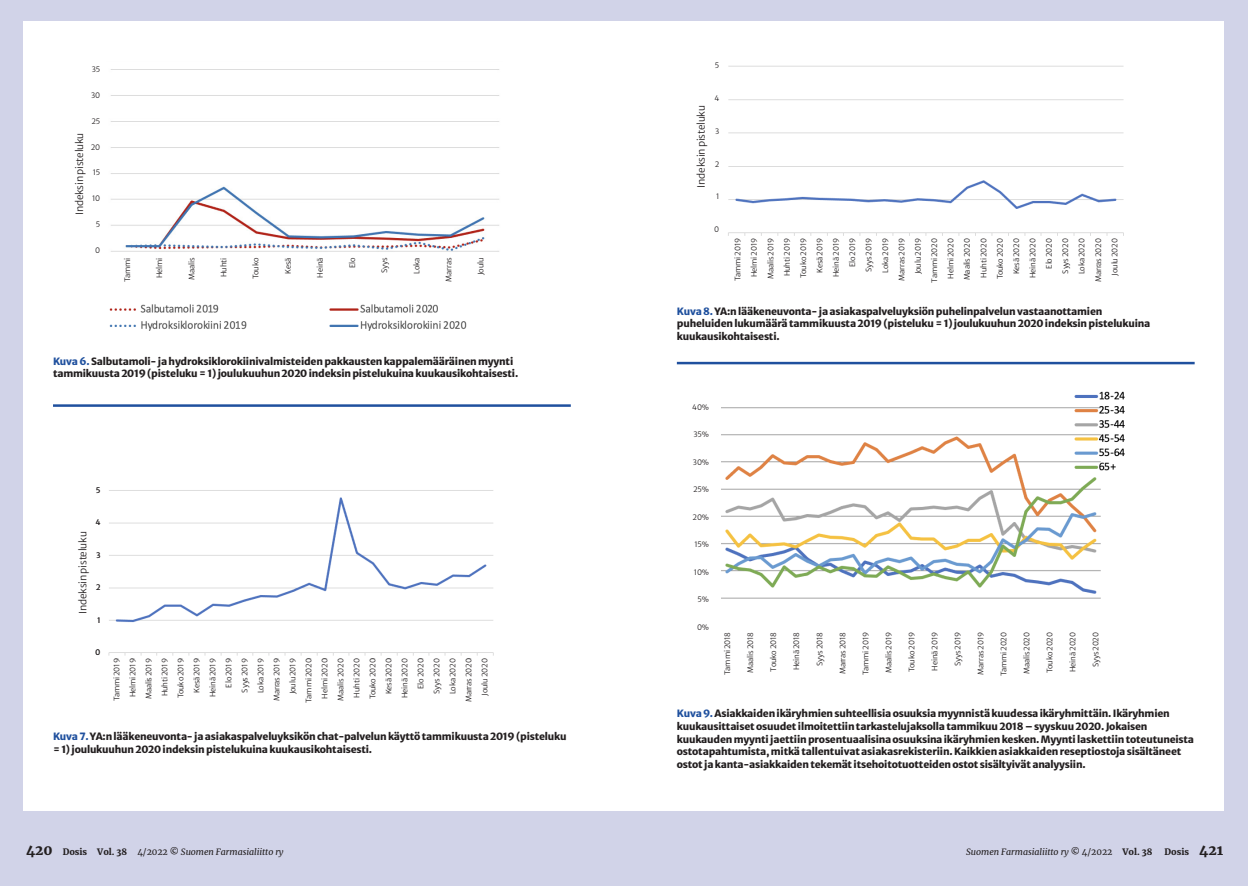
<style>
.page{position:relative;width:1248px;height:886px;background:#fff}
.page>*{position:absolute;margin:0;border:0;box-sizing:border-box;transform-origin:0 0}
.t1{font:10px/12.5px "Merriweather Sans";letter-spacing:-.02em;color:#231f20}
.t2{font:italic 8.75px "Merriweather";letter-spacing:-.005em;color:#231f20}
.t3{font:900 8.75px "Merriweather";letter-spacing:-.005em;color:#231f20}
.t4{font:7.5px/16.4px "Merriweather Sans";letter-spacing:-.02em;color:#231f20;text-align:right}
.s1{color:#1f509e}
.s2{font-weight:900;font-style:normal;font-size:13.75px}
.s3{font-weight:900;font-style:normal}
.s4{font-style:normal}
.s5{font-size:13.75px}
</style>
<div class="page">
<div style="left:0;top:0;width:1247px;height:886px;background:#d1d3e8"></div>
<div style="left:23px;top:21px;width:1199px;height:789px;background:#fff"></div>
<img style="left:110px;top:69px;width:390px;height:183px">
<img style="left:108px;top:490px;width:386px;height:166px">
<img style="left:728px;top:65px;width:396px;height:171px">
<img style="left:721px;top:391px;width:404px;height:208px">
<img style="left:109px;top:304px;width:358px;height:26px">
<hr style="left:676px;top:362px;width:518px;height:2px;background:#1f509e">
<hr style="left:53px;top:404px;width:517px;height:3px;background:#1f509e">
<p class="t4" style="left:92px;top:60px;width:10px">35</p>
<p class="t4" style="left:91px;top:86px;width:11px">30</p>
<p class="t4" style="left:91px;top:112px;width:10px">25</p>
<p class="t4" style="left:91px;top:138px;width:11px">20</p>
<p class="t4" style="left:93px;top:164px;width:9px">15</p>
<p class="t4" style="left:92px;top:190px;width:10px">10</p>
<p class="t4" style="left:96px;top:215px;width:6px">5</p>
<p class="t4" style="left:95px;top:241px;width:7px">0</p>
<p class="t1" style="left:72px;top:215px;width:84px;rotate:-90deg">Indeksin pisteluku</p>
<p class="t4" style="left:118px;top:282px;width:26px;rotate:-90deg">Tammi</p>
<p class="t4" style="left:150px;top:278px;width:22px;rotate:-90deg">Helmi</p>
<p class="t4" style="left:182px;top:280px;width:24px;rotate:-90deg">Maalis</p>
<p class="t4" style="left:215px;top:277px;width:21px;rotate:-90deg">Huhti</p>
<p class="t4" style="left:247px;top:279px;width:23px;rotate:-90deg">Touko</p>
<p class="t4" style="left:279px;top:274px;width:18px;rotate:-90deg">Kesä</p>
<p class="t4" style="left:311px;top:278px;width:22px;rotate:-90deg">Heinä</p>
<p class="t4" style="left:343px;top:268px;width:12px;rotate:-90deg">Elo</p>
<p class="t4" style="left:375px;top:273px;width:17px;rotate:-90deg">Syys</p>
<p class="t4" style="left:407px;top:274px;width:18px;rotate:-90deg">Loka</p>
<p class="t4" style="left:439px;top:282px;width:26px;rotate:-90deg">Marras</p>
<p class="t4" style="left:472px;top:275px;width:19px;rotate:-90deg">Joulu</p>
<p class="t1" style="left:53px;top:354px;width:467px"><span class="s1">Kuva 6.</span> Salbutamoli- ja hydroksiklorokiinivalmisteiden pakkausten kappalemääräinen myynti tammikuusta 2019 (pisteluku = 1) joulukuuhun 2020 indeksin pistelukuina kuukausikohtaisesti.</p>
<p class="t4" style="left:96px;top:481px;width:6px">5</p>
<p class="t4" style="left:96px;top:513px;width:6px">4</p>
<p class="t4" style="left:96px;top:546px;width:6px">3</p>
<p class="t4" style="left:96px;top:578px;width:6px">2</p>
<p class="t4" style="left:97px;top:611px;width:5px">1</p>
<p class="t4" style="left:96px;top:643px;width:7px">0</p>
<p class="t1" style="left:76px;top:614px;width:84px;rotate:-90deg">Indeksin pisteluku</p>
<p class="t4" style="left:108px;top:703px;width:46px;line-height:16px;rotate:-90deg">Tammi 2019<br>Helmi 2019<br>Maalis 2019<br>Huhti 2019<br>Touko 2019<br>Kesä 2019<br>Heinä 2019<br>Elo 2019<br>Syys 2019<br>Loka 2019<br>Marras 2019<br>Joulu 2019<br>Tammi 2020<br>Helmi 2020<br>Maalis 2020<br>Huhti 2020<br>Touko 2020<br>Kesä 2020<br>Heinä 2020<br>Elo 2020<br>Syys 2020<br>Loka 2020<br>Marras 2020<br>Joulu 2020</p>
<p class="t1" style="left:53px;top:729px;width:515px"><span class="s1">Kuva 7.</span> YA:n lääkeneuvonta- ja asiakaspalveluyksikön chat-palvelun käyttö tammikuusta 2019 (pisteluku = 1) joulukuuhun 2020 indeksin pistelukuina kuukausikohtaisesti.</p>
<p class="t4" style="left:715px;top:57px;width:6px">5</p>
<p class="t4" style="left:714px;top:89px;width:6px">4</p>
<p class="t4" style="left:715px;top:122px;width:6px">3</p>
<p class="t4" style="left:714px;top:155px;width:6px">2</p>
<p class="t4" style="left:716px;top:188px;width:5px">1</p>
<p class="t4" style="left:714px;top:220px;width:7px">0</p>
<p class="t1" style="left:693px;top:188px;width:84px;rotate:-90deg">Indeksin pisteluku</p>
<p class="t4" style="left:728px;top:282px;width:46px;rotate:-90deg">Tammi 2019<br>Helmi 2019<br>Maalis 2019<br>Huhti 2019<br>Touko 2019<br>Kesä 2019<br>Heinä 2019<br>Elo 2019<br>Syys 2019<br>Loka 2019<br>Marras 2019<br>Joulu 2019<br>Tammi 2020<br>Helmi 2020<br>Maalis 2020<br>Huhti 2020<br>Touko 2020<br>Kesä 2020<br>Heinä 2020<br>Elo 2020<br>Syys 2020<br>Loka 2020<br>Marras 2020<br>Joulu 2020</p>
<p class="t1" style="left:676px;top:304px;width:475px"><span class="s1">Kuva 8.</span> YA:n lääkeneuvonta- ja asiakaspalveluyksiön puhelinpalvelun vastaanottamien puheluiden lukumäärä tammikuusta 2019 (pisteluku = 1) joulukuuhun 2020 indeksin pistelukuina kuukausikohtaisesti.</p>
<p class="t4" style="left:692px;top:398px;width:18px">40%</p>
<p class="t4" style="left:693px;top:426px;width:17px">35%</p>
<p class="t4" style="left:693px;top:453px;width:18px">30%</p>
<p class="t4" style="left:693px;top:481px;width:17px">25%</p>
<p class="t4" style="left:692px;top:508px;width:18px">20%</p>
<p class="t4" style="left:694px;top:536px;width:16px">15%</p>
<p class="t4" style="left:693px;top:563px;width:17px">10%</p>
<p class="t4" style="left:697px;top:591px;width:13px">5%</p>
<p class="t4" style="left:697px;top:618px;width:14px">0%</p>
<p class="t4" style="left:718px;top:675px;width:44px;rotate:-90deg">Tammi 2018</p>
<p class="t4" style="left:741px;top:672px;width:42px;rotate:-90deg">Maalis 2018</p>
<p class="t4" style="left:764px;top:671px;width:41px;rotate:-90deg">Touko 2018</p>
<p class="t4" style="left:787px;top:670px;width:40px;rotate:-90deg">Heinä 2018</p>
<p class="t4" style="left:810px;top:666px;width:35px;rotate:-90deg">Syys 2018</p>
<p class="t4" style="left:833px;top:674px;width:44px;rotate:-90deg">Marras 2018</p>
<p class="t4" style="left:856px;top:675px;width:45px;rotate:-90deg">Tammi 2019</p>
<p class="t4" style="left:879px;top:673px;width:43px;rotate:-90deg">Maalis 2019</p>
<p class="t4" style="left:902px;top:672px;width:41px;rotate:-90deg">Touko 2019</p>
<p class="t4" style="left:925px;top:671px;width:40px;rotate:-90deg">Heinä 2019</p>
<p class="t4" style="left:948px;top:666px;width:36px;rotate:-90deg">Syys 2019</p>
<p class="t4" style="left:971px;top:675px;width:44px;rotate:-90deg">Marras 2019</p>
<p class="t4" style="left:994px;top:676px;width:46px;rotate:-90deg">Tammi 2020</p>
<p class="t4" style="left:1017px;top:674px;width:44px;rotate:-90deg">Maalis 2020</p>
<p class="t4" style="left:1040px;top:673px;width:43px;rotate:-90deg">Touko 2020</p>
<p class="t4" style="left:1063px;top:672px;width:41px;rotate:-90deg">Heinä 2020</p>
<p class="t4" style="left:1086px;top:667px;width:37px;rotate:-90deg">Syys 2020</p>
<p class="t1" style="left:676px;top:706px;width:518px"><span class="s1">Kuva 9.</span> Asiakkaiden ikäryhmien suhteellisia osuuksia myynnistä kuudessa ikäryhmittäin. Ikäryhmien kuukausittaiset osuudet ilmoitettiin tarkastelujaksolla tammikuu 2018 – syyskuu 2020. Jokaisen kuukauden myynti jaettiin prosentuaalisina osuuksina ikäryhmien kesken. Myynti laskettiin toteutuneista ostotapahtumista, mitkä tallentuivat asiakasrekisteriin. Kaikkien asiakkaiden reseptiostoja sisältäneet ostot ja kanta-asiakkaiden tekemät itsehoitotuotteiden ostot sisältyivät analyysiin.</p>
<p class="t2" style="left:26px;top:846px;width:259px"><span class="s2">420</span> <span class="s3">Dosis Vol. 38</span> <span class="s4">4/2022</span> <span class="s3">©</span> Suomen Farmasialiitto ry</p>
<p class="t2" style="left:966px;top:846px;width:188px">Suomen Farmasialiitto ry <span class="s3">©</span> <span class="s4">4/2022</span> <span class="s3">Vol. 38</span></p>
<p class="t3" style="left:1164px;top:846px;width:60px">Dosis <span class="s5">421</span></p>
</div>
